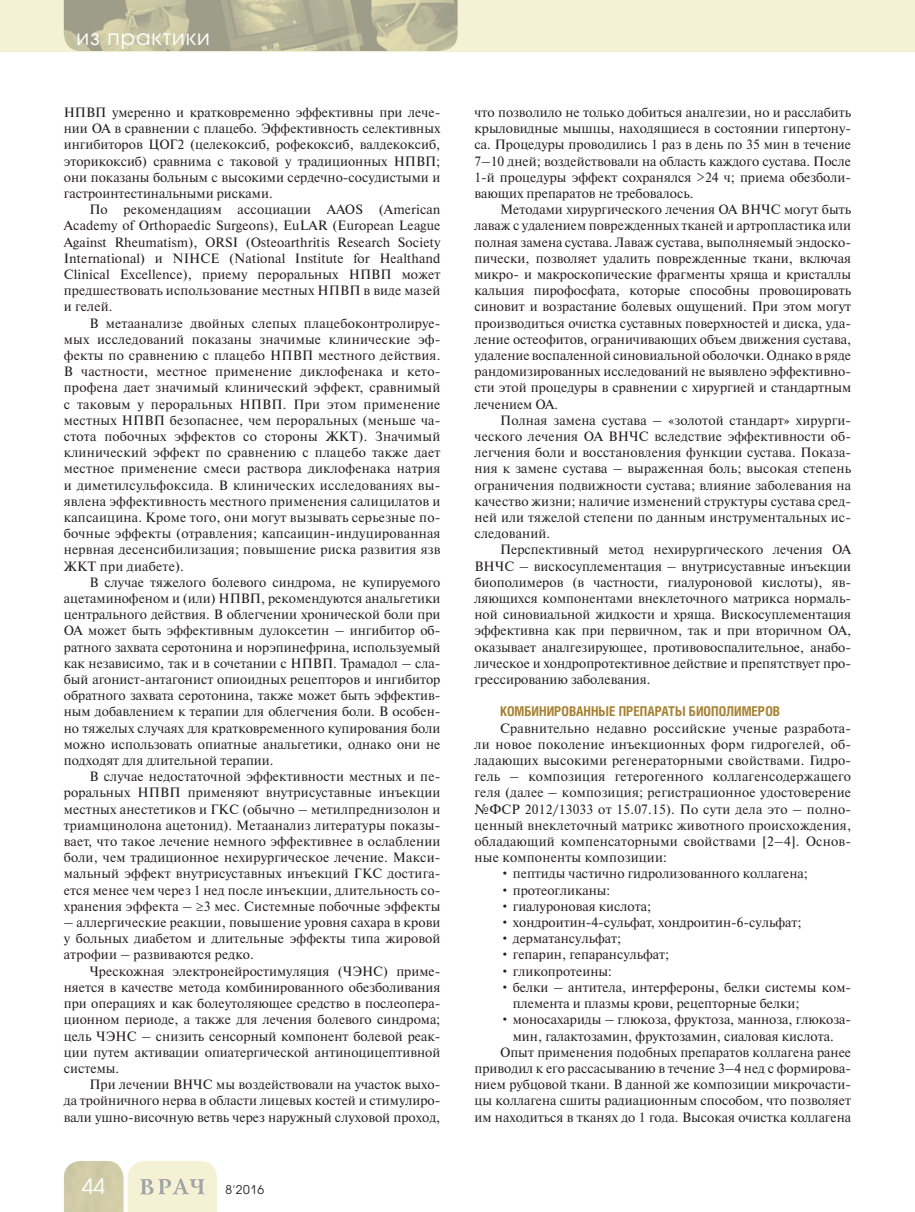
<style>
.page{position:relative;width:915px;height:1212px;background:#fff}
.page>*{position:absolute;margin:0;border:0;box-sizing:border-box;transform-origin:0 0}
.t1{font:21px "Avant Garde Gothic C";letter-spacing:.05em;color:#fff}
.t2{font:13.5px/16.2px "Newton C";color:#231f20;text-align:justify}
.t3{font:700 13.5px "Helios Cond";color:#a78131}
.t4{font:12px "Avant Garde Gothic C";color:#231f20}
</style>
<div class="page">
<div style="left:0;top:0;width:914px;height:51px;background:#f5f1d5"></div>
<svg style="left:64px;top:1161px;width:153px;height:51px;background:#e3e0c3"></svg>
<img style="left:64px;top:0;width:393px;height:51px">
<h1 class="t1" style="left:77px;top:27px;width:135px">из практики</h1>
<p class="t2" style="left:64px;top:106px;width:378px">НПВП умеренно и кратковременно эффективны при лече&shy;нии ОА в сравнении с плацебо. Эффективность селективных ингибиторов ЦОГ2 (целекоксиб, рофекоксиб, валдекоксиб, эторикоксиб) сравнима с таковой у традиционных НПВП; они показаны больным с высокими сердечно-сосудистыми и гастроинтестинальными рисками.</p>
<p class="t2" style="left:64px;top:203px;width:378px;text-indent:26px">По рекомендациям ассоциации AAOS (American Academy of Orthopaedic Surgeons), EuLAR (European League Against Rheumatism), ORSI (Osteoarthritis Research Society International) и NIHCE (National Institute for Healthand Clinical Excellence), приему пероральных НПВП может предшествовать использование местных НПВП в виде мазей и гелей.</p>
<p class="t2" style="left:64px;top:316px;width:378px;text-indent:26px">В метаанализе двойных слепых плацебоконтролируе&shy;мых исследований показаны значимые клинические эф&shy;фекты по сравнению с плацебо НПВП местного действия.<br>В частности, местное применение диклофенака и кето&shy;профена дает значимый клинический эффект, сравнимый с таковым у пероральных НПВП. При этом применение местных НПВП безопаснее, чем пероральных (меньше ча&shy;стота побочных эффектов со стороны ЖКТ). Значимый клинический эффект по сравнению с плацебо также дает местное применение смеси раствора диклофенака натрия и диметилсульфоксида. В клинических исследованиях вы&shy;явлена эффективность местного применения салицилатов и капсаицина. Кроме того, они могут вызывать серьезные по&shy;бочные эффекты (отравления; капсаицин-индуцированная нервная десенсибилизация; повышение риска развития язв ЖКТ при диабете).</p>
<p class="t2" style="left:64px;top:575px;width:378px;text-indent:26px">В случае тяжелого болевого синдрома, не купируемого ацетаминофеном и (или) НПВП, рекомендуются анальгетики центрального действия. В облегчении хронической боли при ОА может быть эффективным дулоксетин – ингибитор об&shy;ратного захвата серотонина и норэпинефрина, используемый как независимо, так и в сочетании с НПВП. Трамадол – сла&shy;бый агонист-антагонист опиоидных рецепторов и ингибитор обратного захвата серотонина, также может быть эффектив&shy;ным добавлением к терапии для облегчения боли. В особен&shy;но тяжелых случаях для кратковременного купирования боли можно использовать опиатные анальгетики, однако они не подходят для длительной терапии.</p>
<p class="t2" style="left:64px;top:770px;width:378px;text-indent:26px">В случае недостаточной эффективности местных и пе&shy;роральных НПВП применяют внутрисуставные инъекции местных анестетиков и ГКС (обычно – метилпреднизолон и триамцинолона ацетонид). Метаанализ литературы показы&shy;вает, что такое лечение немного эффективнее в ослаблении боли, чем традиционное нехирургическое лечение. Макси&shy;мальный эффект внутрисуставных инъекций ГКС достига&shy;ется менее чем через 1 нед после инъекции, длительность со&shy;хранения эффекта – ≥3 мес. Системные побочные эффекты</p>
<p class="t2" style="left:64px;top:916px;width:378px">– аллергические реакции, повышение уровня сахара в крови у больных диабетом и длительные эффекты типа жировой атрофии – развиваются редко.</p>
<p class="t2" style="left:64px;top:964px;width:378px;text-indent:26px">Чрескожная электронейростимуляция (ЧЭНС) приме&shy;няется в качестве метода комбинированного обезболивания при операциях и как болеутоляющее средство в послеопера&shy;ционном периоде, а также для лечения болевого синдрома; цель ЧЭНС – снизить сенсорный компонент болевой реак&shy;ции путем активации опиатергической антиноцицептивной системы.</p>
<p class="t2" style="left:64px;top:1078px;width:378px;text-indent:26px">При лечении ВНЧС мы воздействовали на участок выхо&shy;да тройничного нерва в области лицевых костей и стимулиро&shy;вали ушно-височную ветвь через наружный слуховой проход,</p>
<h1 class="t1" style="left:82px;top:1177px;width:25px">44</h1>
<p class="t4" style="left:225px;top:1184px;width:40px">8'2016</p>
<p class="t2" style="left:474px;top:106px;width:378px">что позволило не только добиться аналгезии, но и расслабить крыловидные мышцы, находящиеся в состоянии гипертону&shy;са. Процедуры проводились 1 раз в день по 35 мин в течение 7–10 дней; воздействовали на область каждого сустава. После 1-й процедуры эффект сохранялся &gt;24 ч; приема обезболи&shy;вающих препаратов не требовалось.</p>
<p class="t2" style="left:474px;top:203px;width:378px;text-indent:26px">Методами хирургического лечения ОА ВНЧС могут быть лаваж с удалением поврежденных тканей и артропластика или полная замена сустава. Лаваж сустава, выполняемый эндоско&shy;пически, позволяет удалить поврежденные ткани, включая микро- и макроскопические фрагменты хряща и кристаллы кальция пирофосфата, которые способны провоцировать синовит и возрастание болевых ощущений. При этом могут производиться очистка суставных поверхностей и диска, уда&shy;ление остеофитов, ограничивающих объем движения сустава, удаление воспаленной синовиальной оболочки. Однако в ряде рандомизированных исследований не выявлено эффективно&shy;сти этой процедуры в сравнении с хирургией и стандартным лечением ОА.</p>
<p class="t2" style="left:474px;top:413px;width:378px;text-indent:26px">Полная замена сустава – «золотой стандарт» хирурги&shy;ческого лечения ОА ВНЧС вследствие эффективности об&shy;легчения боли и восстановления функции сустава. Показа&shy;ния к замене сустава – выраженная боль; высокая степень ограничения подвижности сустава; влияние заболевания на качество жизни; наличие изменений структуры сустава сред&shy;ней или тяжелой степени по данным инструментальных ис&shy;следований.</p>
<p class="t2" style="left:474px;top:543px;width:378px;text-indent:26px">Перспективный метод нехирургического лечения ОА ВНЧС – вискосуплементация – внутрисуставные инъекции биополимеров (в частности, гиалуроновой кислоты), яв&shy;ляющихся компонентами внеклеточного матрикса нормаль&shy;ной синовиальной жидкости и хряща. Вискосуплементация эффективна как при первичном, так и при вторичном ОА, оказывает аналгезирующее, противовоспалительное, анабо&shy;лическое и хондропротективное действие и препятствует про&shy;грессированию заболевания.</p>
<p class="t3" style="left:500px;top:706px;width:281px">КОМБИНИРОВАННЫЕ ПРЕПАРАТЫ БИОПОЛИМЕРОВ</p>
<p class="t2" style="left:474px;top:721px;width:378px;text-indent:26px">Сравнительно недавно российские ученые разработа&shy;ли новое поколение инъекционных форм гидрогелей, об&shy;ладающих высокими регенераторными свойствами. Гидро&shy;гель – композиция гетерогенного коллагенсодержащего геля (далее – композиция; регистрационное удостоверение №ФСР 2012/13033 от 15.07.15). По сути дела это – полно&shy;ценный внеклеточный матрикс животного происхождения, обладающий компенсаторными свойствами [2–4]. Основ&shy;ные компоненты композиции:</p>
<p class="t2" style="left:500px;top:867px;width:309px">• пептиды частично гидролизованного коллагена;</p>
<p class="t2" style="left:500px;top:883px;width:112px">• протеогликаны:</p>
<p class="t2" style="left:500px;top:899px;width:153px">• гиалуроновая кислота;</p>
<p class="t2" style="left:500px;top:916px;width:303px">• хондроитин-4-сульфат, хондроитин-6-сульфат;</p>
<p class="t2" style="left:500px;top:932px;width:123px">• дерматансульфат;</p>
<p class="t2" style="left:500px;top:948px;width:171px">• гепарин, гепарансульфат;</p>
<p class="t2" style="left:500px;top:964px;width:113px">• гликопротеины:</p>
<p class="t2" style="left:512px;top:980px;width:340px;text-indent:-13px">• белки – антитела, интерфероны, белки системы ком&shy;племента и плазмы крови, рецепторные белки;</p>
<p class="t2" style="left:500px;top:1013px;width:352px">• моносахариды – глюкоза, фруктоза, манноза, глюкоза-</p>
<p class="t2" style="left:512px;top:1029px;width:322px">мин, галактозамин, фруктозамин, сиаловая кислота.</p>
<p class="t2" style="left:500px;top:1045px;width:352px">Опыт применения подобных препаратов коллагена ранее</p>
<p class="t2" style="left:474px;top:1061px;width:378px">приводил к его рассасыванию в течение 3–4 нед с формирова-</p>
<p class="t2" style="left:474px;top:1078px;width:378px">нием рубцовой ткани. В данной же композиции микрочасти-</p>
<p class="t2" style="left:474px;top:1094px;width:378px">цы коллагена сшиты радиационным способом, что позволяет</p>
<p class="t2" style="left:474px;top:1110px;width:378px">им находиться в тканях до 1 года. Высокая очистка коллагена</p>
</div>
